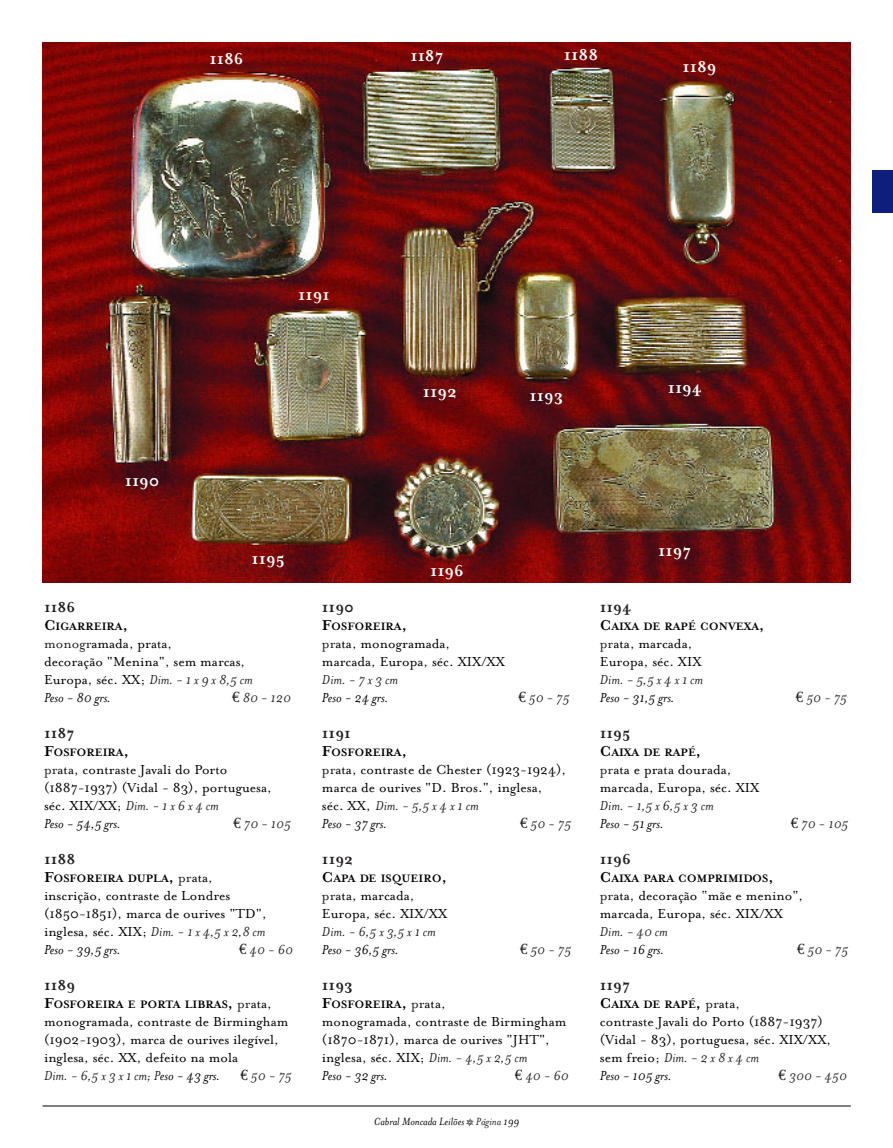
<style>
.page{position:relative;width:893px;height:1148px;background:#fff}
.page>*{position:absolute;margin:0;border:0;box-sizing:border-box;transform-origin:0 0}
.t1{font:700 18px "Mrs Eaves";color:#fff}
.t2{font:700 16.5px "Mrs Eaves";color:#231f20}
.t3{font:15px/18px "Mrs Eaves Roman";color:#000}
.t4{font:italic 15px/18px "Mrs Eaves";color:#231f20}
.t5{font:italic 15px/18px "Mrs Eaves";color:#000}
.t6{font:700 12.3px "Mrs Eaves";color:#000}
.t7{font:italic 12px "Mrs Eaves";color:#000}
.s1{font-size:16.5px}
.s2{color:#231f20}
.s3{font-family:"Mrs Eaves";font-style:italic;color:#231f20}
.s4{font-family:"Euro Serif";font-style:normal}
.s5{font-family:"Mrs Eaves Roman";font-style:normal}
.s6{font-family:"Mrs Eaves Roman";font-weight:400;font-size:15px;color:#231f20}
.s7{font-family:"Mrs Eaves Roman";font-weight:400;font-size:15px}
.s8{color:#000}
.s9{font-family:"Mrs Eaves Roman";font-style:normal;color:#000}
.s10{font-family:"Mrs Eaves Fractions";font-style:normal;color:#231f20}
</style>
<div class="page">
<img style="left:43px;top:43px;width:807px;height:540px">
<hr style="left:43px;top:1105px;width:807px;height:1px;background:#000">
<div style="left:872px;top:170px;width:20px;height:43px;background:#0e1e7d"></div>
<p class="t1" style="left:209px;top:47px;width:35px">1186</p>
<p class="t1" style="left:410px;top:44px;width:34px">1187</p>
<p class="t1" style="left:564px;top:43px;width:36px">1188</p>
<p class="t1" style="left:682px;top:55px;width:35px">1189</p>
<p class="t1" style="left:125px;top:469px;width:36px">1190</p>
<p class="t1" style="left:298px;top:284px;width:33px">1191</p>
<p class="t1" style="left:252px;top:547px;width:35px">1195</p>
<p class="t1" style="left:423px;top:380px;width:36px">1192</p>
<p class="t1" style="left:529px;top:384px;width:35px">1193</p>
<p class="t1" style="left:430px;top:559px;width:35px">1196</p>
<p class="t1" style="left:667px;top:376px;width:36px">1194</p>
<p class="t1" style="left:658px;top:539px;width:34px">1197</p>
<p class="t2" style="left:44px;top:597px;width:33px">1186</p>
<p class="t6" style="left:44px;top:619px;width:85px"><span class="s1">C</span>IGARREIRA<span class="s1">,</span></p>
<p class="t3" style="left:44px;top:634px;width:210px"><span class="s2">monogr</span>amada, prata,<br>decoração "Menina", sem marcas,<br>Europa, séc. XX; <span class="s3">Dim. - 1 x 9 x 8,5 cm</span></p>
<p class="t5" style="left:44px;top:688px;width:68px">Peso - 80 grs.</p>
<p class="t4" style="left:232px;top:688px;width:60px"><span class="s4">€</span> 80 - 120</p>
<p class="t2" style="left:44px;top:723px;width:32px">1187</p>
<p class="t6" style="left:44px;top:745px;width:86px"><span class="s1">F</span>OSFOREIRA<span class="s1">,</span></p>
<p class="t3" style="left:44px;top:760px;width:229px"><span class="s2">pr</span>ata, contraste Javali do Porto (1887-1937) (Vidal - 83), portuguesa,</p>
<p class="t5" style="left:44px;top:796px;width:176px"><span class="s5">séc. XIX/XX;</span> <span class="s2">Dim. - 1 x 6 x 4 cm<br></span>Peso - 54,5 grs.</p>
<p class="t4" style="left:233px;top:814px;width:59px"><span class="s4">€</span> 70 - 105</p>
<p class="t2" style="left:44px;top:849px;width:33px">1188</p>
<p class="t6" style="left:44px;top:871px;width:170px"><span class="s1">F</span>OSFOREIRA DUPLA<span class="s1">,</span> <span class="s6">pr</span><span class="s7">ata,</span></p>
<p class="t3" style="left:44px;top:886px;width:224px">inscrição, contraste de Londres (1850-1851), marca de ourives "TD", inglesa, séc. XIX; <span class="s3">Dim. - 1 x 4,5 x 2,8 cm</span></p>
<p class="t5" style="left:44px;top:940px;width:78px">Peso - 39,5 grs.</p>
<p class="t4" style="left:239px;top:940px;width:55px"><span class="s4">€</span> 40 - 60</p>
<p class="t2" style="left:44px;top:975px;width:33px">1189</p>
<p class="t6" style="left:44px;top:997px;width:229px"><span class="s1">F</span>OSFOREIRA E PORTA LIBRAS<span class="s1">,</span> <span class="s6">pr</span><span class="s7">ata,</span></p>
<p class="t3" style="left:44px;top:1012px;width:246px">monogramada, contraste de Birmingham (1902-1903), marca de ourives ilegível, inglesa, séc. XX, defeito na mola</p>
<p class="t4" style="left:44px;top:1066px;width:178px">Dim. - 6,5 x 3 x 1 cm; P<span class="s8">eso - 43 grs.</span></p>
<p class="t4" style="left:240px;top:1066px;width:53px"><span class="s4">€</span> 50 - 75</p>
<p class="t2" style="left:322px;top:597px;width:33px">1190</p>
<p class="t6" style="left:322px;top:619px;width:86px"><span class="s1">F</span>OSFOREIRA<span class="s1">,</span></p>
<p class="t3" style="left:322px;top:634px;width:184px"><span class="s2">pr</span>ata, monogramada, marcada, Europa, séc. XIX/XX</p>
<p class="t4" style="left:322px;top:670px;width:78px">Dim. - 7 x 3 cm</p>
<p class="t5" style="left:322px;top:688px;width:68px">Peso - 24 grs.</p>
<p class="t4" style="left:518px;top:688px;width:53px"><span class="s4">€</span> 50 - 75</p>
<p class="t2" style="left:322px;top:723px;width:30px">1191</p>
<p class="t6" style="left:322px;top:745px;width:86px"><span class="s1">F</span>OSFOREIRA<span class="s1">,</span></p>
<p class="t3" style="left:322px;top:760px;width:246px"><span class="s2">pr</span>ata, contraste de Chester (1923-1924), marca de ourives "D. Bros.", inglesa,</p>
<p class="t4" style="left:322px;top:796px;width:158px"><span class="s9">séc. XX,</span> Dim. - 5,5 x 4 x 1 cm<br><span class="s8">Peso - 37 grs.</span></p>
<p class="t4" style="left:520px;top:814px;width:53px"><span class="s4">€</span> 50 - 75</p>
<p class="t2" style="left:322px;top:849px;width:33px">1192</p>
<p class="t6" style="left:322px;top:871px;width:126px"><span class="s1">C</span>APA DE ISQUEIRO<span class="s1">,</span></p>
<p class="t3" style="left:322px;top:886px;width:127px"><span class="s2">pr</span>ata, marcada,<br>Europa, séc. XIX/XX</p>
<p class="t4" style="left:322px;top:922px;width:115px">Dim. - 6,5 x 3,5 x 1 cm</p>
<p class="t5" style="left:322px;top:940px;width:78px">Peso - 36,5 grs.</p>
<p class="t4" style="left:520px;top:940px;width:53px"><span class="s4">€</span> 50 - 75</p>
<p class="t2" style="left:322px;top:975px;width:32px">1193</p>
<p class="t6" style="left:322px;top:997px;width:125px"><span class="s1">F</span>OSFOREIRA<span class="s1">,</span> <span class="s6">pr</span><span class="s7">ata,</span></p>
<p class="t3" style="left:322px;top:1012px;width:246px">monogramada, contraste de Birmingham (1870-1871), marca de ourives "JHT", inglesa, séc. XIX; <span class="s3">Dim. - 4,5 x 2,5 cm</span></p>
<p class="t5" style="left:322px;top:1066px;width:67px">Peso - 32 grs.</p>
<p class="t4" style="left:515px;top:1066px;width:55px"><span class="s4">€</span> 40 - 60</p>
<p class="t7" style="left:374px;top:1113px;width:147px">Cabral Moncada Leilões <span class="s10">Q</span> <span class="s2">Página</span> 199</p>
<p class="t2" style="left:600px;top:597px;width:33px">1194</p>
<p class="t6" style="left:600px;top:619px;width:166px"><span class="s1">C</span>AIXA DE RAPÉ CONVEXA<span class="s1">,</span></p>
<p class="t3" style="left:600px;top:634px;width:103px"><span class="s2">pr</span>ata, marcada,<br>Europa, séc. XIX</p>
<p class="t4" style="left:600px;top:670px;width:105px">Dim. - 5,5 x 4 x 1 cm</p>
<p class="t5" style="left:600px;top:688px;width:76px">Peso - 31,5 grs.</p>
<p class="t4" style="left:796px;top:688px;width:53px"><span class="s4">€</span> 50 - 75</p>
<p class="t2" style="left:600px;top:723px;width:32px">1195</p>
<p class="t6" style="left:600px;top:745px;width:103px"><span class="s1">C</span>AIXA DE RAPÉ<span class="s1">,</span></p>
<p class="t3" style="left:600px;top:760px;width:161px"><span class="s2">pr</span>ata e prata dourada, marcada, Europa, séc. XIX</p>
<p class="t4" style="left:600px;top:796px;width:115px">Dim. - 1,5 x 6,5 x 3 cm</p>
<p class="t5" style="left:600px;top:814px;width:65px">Peso - 51 grs.</p>
<p class="t4" style="left:790px;top:814px;width:59px"><span class="s4">€</span> 70 - 105</p>
<p class="t2" style="left:600px;top:849px;width:32px">1196</p>
<p class="t6" style="left:600px;top:871px;width:175px"><span class="s1">C</span>AIXA PARA COMPRIMIDOS<span class="s1">,</span></p>
<p class="t3" style="left:600px;top:886px;width:205px"><span class="s2">pr</span>ata, decoração “mãe e menino", marcada, Europa, séc. XIX/XX</p>
<p class="t4" style="left:600px;top:922px;width:69px">Dim. - 40 cm</p>
<p class="t5" style="left:600px;top:940px;width:66px">Peso - 16 grs.</p>
<p class="t4" style="left:797px;top:940px;width:53px"><span class="s4">€</span> 50 - 75</p>
<p class="t2" style="left:600px;top:975px;width:32px">1197</p>
<p class="t6" style="left:600px;top:997px;width:142px"><span class="s1">C</span>AIXA DE RAPÉ<span class="s1">,</span> <span class="s6">pr</span><span class="s7">ata,</span></p>
<p class="t3" style="left:600px;top:1012px;width:233px">contraste Javali do Porto (1887-1937) (Vidal - 83), portuguesa, séc. XIX/XX,</p>
<p class="t4" style="left:600px;top:1048px;width:161px"><span class="s9">sem freio;</span> Dim. - 2 x 8 x 4 cm<br><span class="s8">Peso - 105 grs.</span></p>
<p class="t4" style="left:778px;top:1066px;width:70px"><span class="s4">€</span> 300 - 450</p>
</div>
